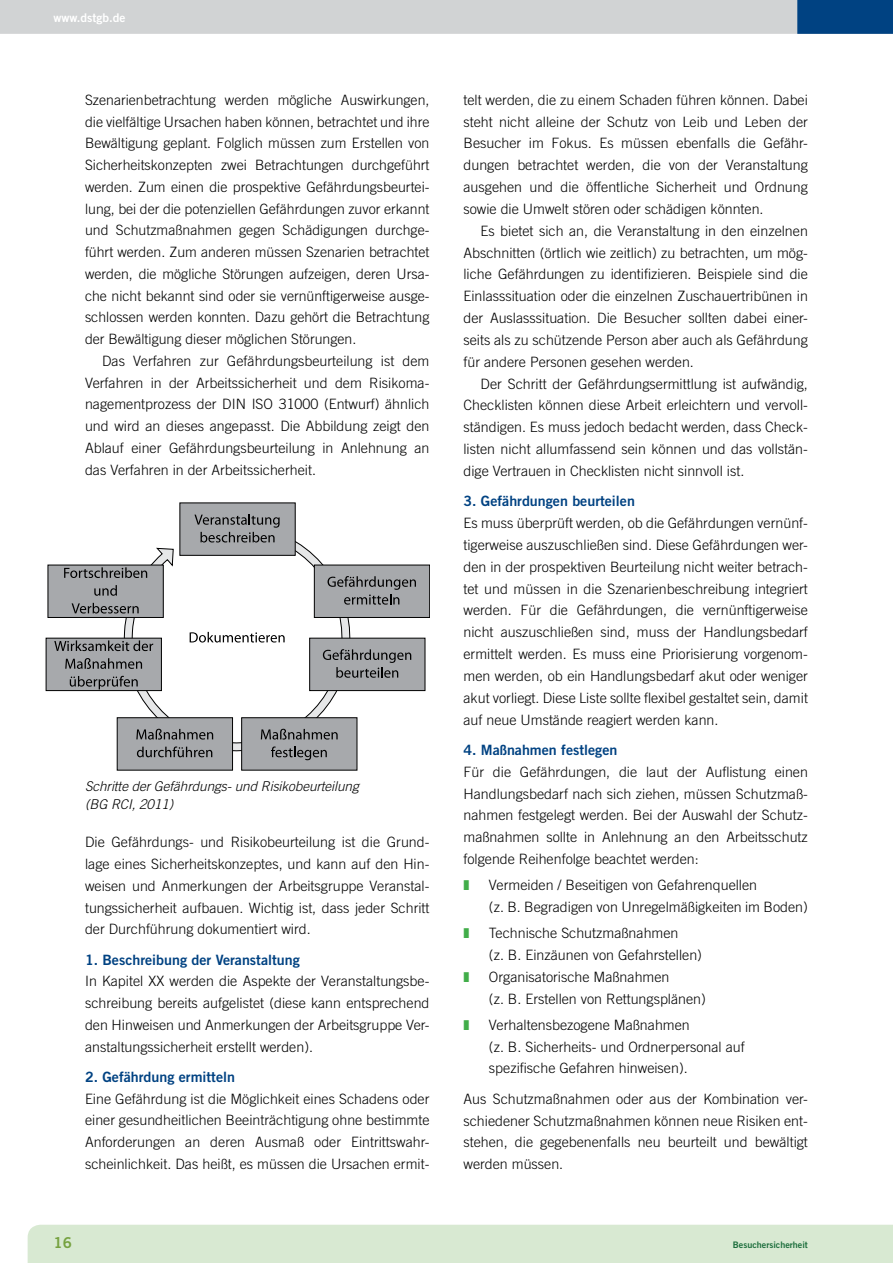
<style>
.page{position:relative;width:893px;height:1263px;background:#fff}
.page>*{position:absolute;margin:0;border:0;box-sizing:border-box;transform-origin:0 0}
.t1{font:15px "Trade Gothic Bold Two";color:#76a240}
.t2{font:300 14.25px/21.9px "Trade Gothic";color:#000;text-align:justify}
.t3{font:14.25px "Trade Gothic Bold Two";color:#004282}
.t4{font:italic 300 13.5px/18px "Trade Gothic";letter-spacing:-.005em;color:#000}
.t5{font:12px "Trade Gothic Bold Two";color:#fff}
.t6{font:9px "Trade Gothic Bold Two";color:#1c6e3c}
</style>
<div class="page">
<svg style="left:0;top:0;width:893px;height:34px;background:#bac3cb"></svg>
<div style="left:28px;top:1225px;width:865px;height:38px;background:#d8e9d2"></div>
<svg style="left:121px;top:524px;width:232px;height:228px"></svg>
<div style="left:180px;top:503px;width:115px;height:53px;background:#a7a9ac;border:1px solid #000"></div>
<svg style="left:194px;top:514px;width:86px;height:28px"></svg>
<div style="left:314px;top:565px;width:116px;height:53px;background:#a7a9ac;border:1px solid #000"></div>
<svg style="left:328px;top:576px;width:88px;height:29px"></svg>
<div style="left:309px;top:638px;width:116px;height:53px;background:#a7a9ac;border:1px solid #000"></div>
<svg style="left:323px;top:649px;width:88px;height:29px"></svg>
<div style="left:241px;top:717px;width:116px;height:53px;background:#a7a9ac;border:1px solid #000"></div>
<svg style="left:261px;top:729px;width:77px;height:10px"></svg>
<svg style="left:271px;top:746px;width:56px;height:14px"></svg>
<div style="left:117px;top:717px;width:116px;height:53px;background:#a7a9ac;border:1px solid #000"></div>
<svg style="left:136px;top:729px;width:77px;height:10px"></svg>
<svg style="left:137px;top:746px;width:75px;height:11px"></svg>
<div style="left:46px;top:638px;width:116px;height:53px;background:#a7a9ac;border:1px solid #000"></div>
<svg style="left:54px;top:640px;width:99px;height:11px"></svg>
<svg style="left:65px;top:658px;width:77px;height:11px"></svg>
<svg style="left:70px;top:676px;width:68px;height:13px"></svg>
<div style="left:48px;top:565px;width:116px;height:53px;background:#a7a9ac;border:1px solid #000"></div>
<svg style="left:64px;top:567px;width:83px;height:11px"></svg>
<svg style="left:94px;top:585px;width:23px;height:11px"></svg>
<svg style="left:72px;top:603px;width:67px;height:10px"></svg>
<p class="t5" style="left:54px;top:11px;width:74px">www.dstgb.de</p>
<p class="t2" style="left:85px;top:89px;width:346px">Szenarienbetrachtung werden mögliche Auswirkungen, die vielfältige Ursachen haben können, betrachtet und ihre Bewältigung geplant. Folglich müssen zum Erstellen von Sicherheitskonzepten zwei Betrachtungen durchgeführt werden. Zum einen die prospektive Gefährdungsbeurtei&shy;lung, bei der die potenziellen Gefährdungen zuvor erkannt und Schutzmaßnahmen gegen Schädigungen durchge&shy;führt werden. Zum anderen müssen Szenarien betrachtet werden, die mögliche Störungen aufzeigen, deren Ursa&shy;che nicht bekannt sind oder sie vernünftigerweise ausge&shy;schlossen werden konnten. Dazu gehört die Betrachtung der Bewältigung dieser möglichen Störungen.</p>
<p class="t2" style="left:85px;top:350px;width:346px;text-indent:17px">Das Verfahren zur Gefährdungsbeurteilung ist dem Verfahren in der Arbeitssicherheit und dem Risikoma&shy;nagementprozess der DIN ISO 31000 (Entwurf) ähnlich und wird an dieses angepasst. Die Abbildung zeigt den Ablauf einer Gefährdungsbeurteilung in Anlehnung an das Verfahren in der Arbeitssicherheit.</p>
<p class="t4" style="left:85px;top:777px;width:275px">Schritte der Gefährdungs- und Risikobeurteilung (BG RCI, 2011)</p>
<p class="t2" style="left:85px;top:831px;width:346px">Die Gefährdungs- und Risikobeurteilung ist die Grund&shy;lage eines Sicherheitskonzeptes, und kann auf den Hin&shy;weisen und Anmerkungen der Arbeitsgruppe Veranstal&shy;tungssicherheit aufbauen. Wichtig ist, dass jeder Schritt der Durchführung dokumentiert wird.</p>
<p class="t3" style="left:85px;top:950px;width:216px">1. Beschreibung der Veranstaltung</p>
<p class="t2" style="left:85px;top:970px;width:346px">In Kapitel XX werden die Aspekte der Veranstaltungsbe&shy;schreibung bereits aufgelistet (diese kann entsprechend den Hinweisen und Anmerkungen der Arbeitsgruppe Ver&shy;anstaltungssicherheit erstellt werden).</p>
<p class="t3" style="left:85px;top:1068px;width:152px">2. Gefährdung ermitteln</p>
<p class="t2" style="left:85px;top:1087px;width:346px">Eine Gefährdung ist die Möglichkeit eines Schadens oder einer gesundheitlichen Beeinträchtigung ohne bestimmte Anforderungen an deren Ausmaß oder Eintrittswahr&shy;scheinlichkeit. Das heißt, es müssen die Ursachen ermit-</p>
<p class="t2" style="left:463px;top:89px;width:346px">telt werden, die zu einem Schaden führen können. Dabei steht nicht alleine der Schutz von Leib und Leben der Besucher im Fokus. Es müssen ebenfalls die Gefähr&shy;dungen betrachtet werden, die von der Veranstaltung ausgehen und die öffentliche Sicherheit und Ordnung sowie die Umwelt stören oder schädigen könnten.</p>
<p class="t2" style="left:463px;top:220px;width:346px;text-indent:17px">Es bietet sich an, die Veranstaltung in den einzelnen Abschnitten (örtlich wie zeitlich) zu betrachten, um mög&shy;liche Gefährdungen zu identifizieren. Beispiele sind die Einlasssituation oder die einzelnen Zuschauertribünen in der Auslasssituation. Die Besucher sollten dabei einer&shy;seits als zu schützende Person aber auch als Gefährdung für andere Personen gesehen werden.</p>
<p class="t2" style="left:463px;top:372px;width:346px;text-indent:17px">Der Schritt der Gefährdungsermittlung ist aufwändig, Checklisten können diese Arbeit erleichtern und vervoll&shy;ständigen. Es muss jedoch bedacht werden, dass Check&shy;listen nicht allumfassend sein können und das vollstän&shy;dige Vertrauen in Checklisten nicht sinnvoll ist.</p>
<p class="t3" style="left:463px;top:492px;width:173px">3. Gefährdungen beurteilen</p>
<p class="t2" style="left:463px;top:512px;width:346px">Es muss überprüft werden, ob die Gefährdungen vernünf&shy;tigerweise auszuschließen sind. Diese Gefährdungen wer&shy;den in der prospektiven Beurteilung nicht weiter betrach&shy;tet und müssen in die Szenarienbeschreibung integriert werden. Für die Gefährdungen, die vernünftigerweise nicht auszuschließen sind, muss der Handlungsbedarf ermittelt werden. Es muss eine Priorisierung vorgenom&shy;men werden, ob ein Handlungsbedarf akut oder weniger akut vorliegt. Diese Liste sollte flexibel gestaltet sein, damit auf neue Umstände reagiert werden kann.</p>
<p class="t3" style="left:463px;top:741px;width:155px">4. Maßnahmen festlegen</p>
<p class="t2" style="left:463px;top:760px;width:346px">Für die Gefährdungen, die laut der Auflistung einen Handlungsbedarf nach sich ziehen, müssen Schutzmaß&shy;nahmen festgelegt werden. Bei der Auswahl der Schutz&shy;maßnahmen sollte in Anlehnung an den Arbeitsschutz folgende Reihenfolge beachtet werden:</p>
<p class="t2" style="left:489px;top:874px;width:320px">Vermeiden / Beseitigen von Gefahrenquellen<br>(z. B. Begradigen von Unregelmäßigkeiten im Boden)</p>
<p class="t2" style="left:489px;top:922px;width:214px">Technische Schutzmaßnahmen<br>(z. B. Einzäunen von Gefahrstellen)</p>
<p class="t2" style="left:489px;top:965px;width:218px">Organisatorische Maßnahmen<br>(z. B. Erstellen von Rettungsplänen)</p>
<p class="t2" style="left:489px;top:1013px;width:257px;text-align:left">Verhaltensbezogene Maßnahmen<br>(z. B. Sicherheits- und Ordnerpersonal auf spezifische Gefahren hinweisen).</p>
<p class="t2" style="left:463px;top:1087px;width:346px">Aus Schutzmaßnahmen oder aus der Kombination ver&shy;schiedener Schutzmaßnahmen können neue Risiken ent&shy;stehen, die gegebenenfalls neu beurteilt und bewältigt werden müssen.</p>
<p class="t1" style="left:54px;top:1234px;width:20px">16</p>
<p class="t6" style="left:733px;top:1239px;width:77px">Besuchersicherheit</p>
</div>
